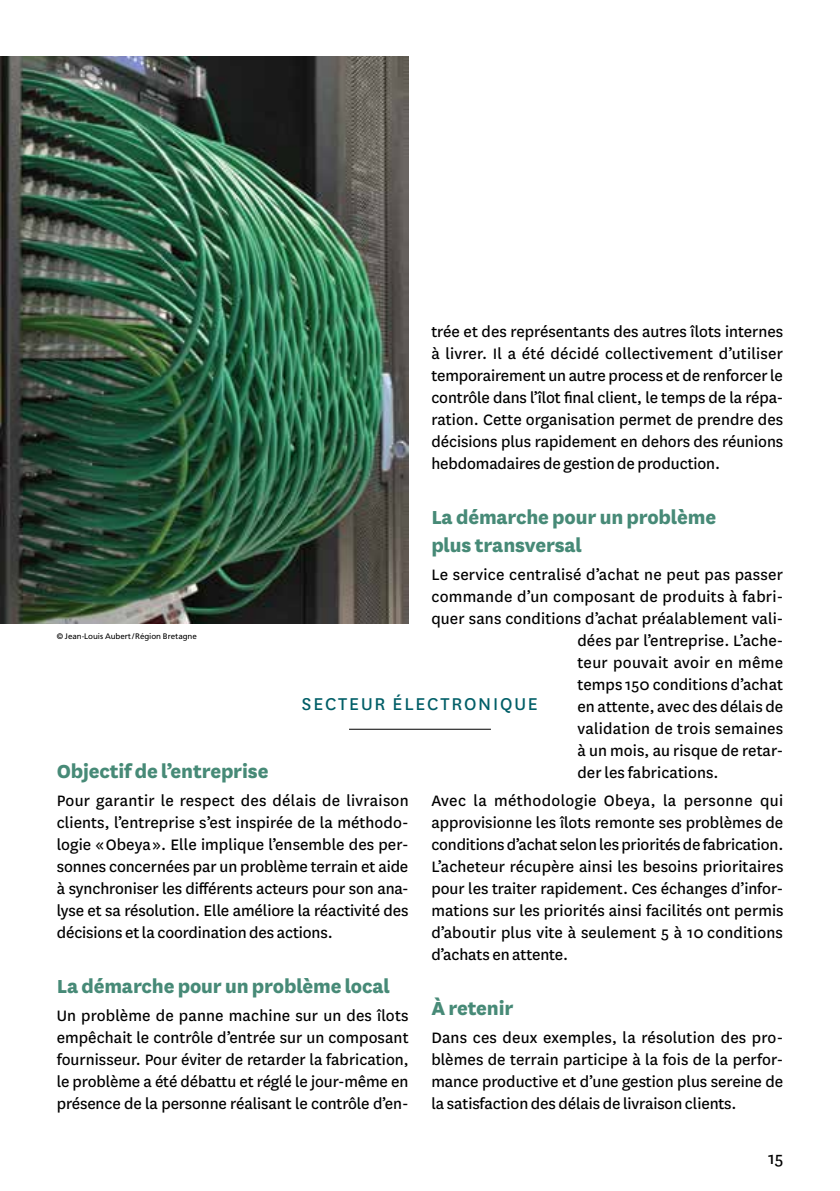
<style>
.page{position:relative;width:840px;height:1191px;background:#fff}
.page>*{position:absolute;margin:0;border:0;box-sizing:border-box;transform-origin:0 0}
.t1{font:800 22px/27.6px "National";letter-spacing:-.005em;color:#478a77}
.t2{font:20px "National";letter-spacing:.095em;color:#005e67}
.t3{font:19px "National";color:#000}
.t4{font:17.6px/22px "National";letter-spacing:.005em;color:#000;text-align:justify}
.t5{font:8px "Frutiger";letter-spacing:-.005em;color:#000}
</style>
<div class="page">
<img style="left:0;top:57px;width:408px;height:567px">
<hr style="left:349px;top:728px;width:141px;height:1px;background:#000">
<p class="t4" style="left:431px;top:320px;width:353px">trée et des représentants des autres îlots internes à livrer. Il a été décidé collectivement d’utiliser temporairement un autre process et de renforcer le contrôle dans l’îlot final client, le temps de la répa&shy;ration. Cette organisation permet de prendre des décisions plus rapidement en dehors des réunions hebdomadaires de gestion de production.</p>
<p class="t1" style="left:431px;top:502px;width:286px">La démarche pour un problème plus transversal</p>
<p class="t4" style="left:431px;top:562px;width:353px">Le service centralisé d’achat ne peut pas passer</p>
<p class="t4" style="left:431px;top:584px;width:353px">commande d’un composant de produits à fabri-</p>
<p class="t4" style="left:431px;top:606px;width:353px">quer sans conditions d’achat préalablement vali-</p>
<p class="t4" style="left:577px;top:628px;width:207px">dées par l’entreprise. L’ache-</p>
<p class="t4" style="left:577px;top:650px;width:207px">teur pouvait avoir en même</p>
<p class="t4" style="left:577px;top:672px;width:207px">temps 150 conditions d’achat</p>
<p class="t4" style="left:577px;top:694px;width:207px">en attente, avec des délais de</p>
<p class="t4" style="left:577px;top:716px;width:207px">validation de trois semaines</p>
<p class="t4" style="left:577px;top:738px;width:207px">à un mois, au risque de retar-</p>
<p class="t4" style="left:577px;top:760px;width:142px">der les fabrications.</p>
<p class="t4" style="left:431px;top:788px;width:353px">Avec la méthodologie Obeya, la personne qui approvisionne les îlots remonte ses problèmes de conditions d’achat selon les priorités de fabrication.<br>L’acheteur récupère ainsi les besoins prioritaires pour les traiter rapidement. Ces échanges d’infor&shy;mations sur les priorités ainsi facilités ont permis d’aboutir plus vite à seulement 5 à 10 conditions d’achats en attente.</p>
<p class="t1" style="left:431px;top:992px;width:84px">À retenir</p>
<p class="t4" style="left:431px;top:1025px;width:353px">Dans ces deux exemples, la résolution des pro&shy;blèmes de terrain participe à la fois de la perfor&shy;mance productive et d’une gestion plus sereine de la satisfaction des délais de livraison clients.</p>
<p class="t5" style="left:57px;top:631px;width:141px">© Jean-Louis Aubert/Région Bretagne</p>
<p class="t2" style="left:302px;top:690px;width:237px">SECTEUR ÉLECTRONIQUE</p>
<p class="t1" style="left:57px;top:755px;width:213px">Objectif de l’entreprise</p>
<p class="t4" style="left:57px;top:788px;width:353px">Pour garantir le respect des délais de livraison clients, l’entreprise s’est inspirée de la méthodo&shy;logie « Obeya ». Elle implique l’ensemble des per&shy;sonnes concernées par un problème terrain et aide à synchroniser les différents acteurs pour son ana&shy;lyse et sa résolution. Elle améliore la réactivité des décisions et la coordination des actions.</p>
<p class="t1" style="left:57px;top:970px;width:334px">La démarche pour un problème local</p>
<p class="t4" style="left:57px;top:1003px;width:353px">Un problème de panne machine sur un des îlots empêchait le contrôle d’entrée sur un composant fournisseur. Pour éviter de retarder la fabrication, le problème a été débattu et réglé le jour-même en présence de la personne réalisant le contrôle d’en-</p>
<p class="t3" style="left:767px;top:1145px;width:17px">15</p>
</div>
